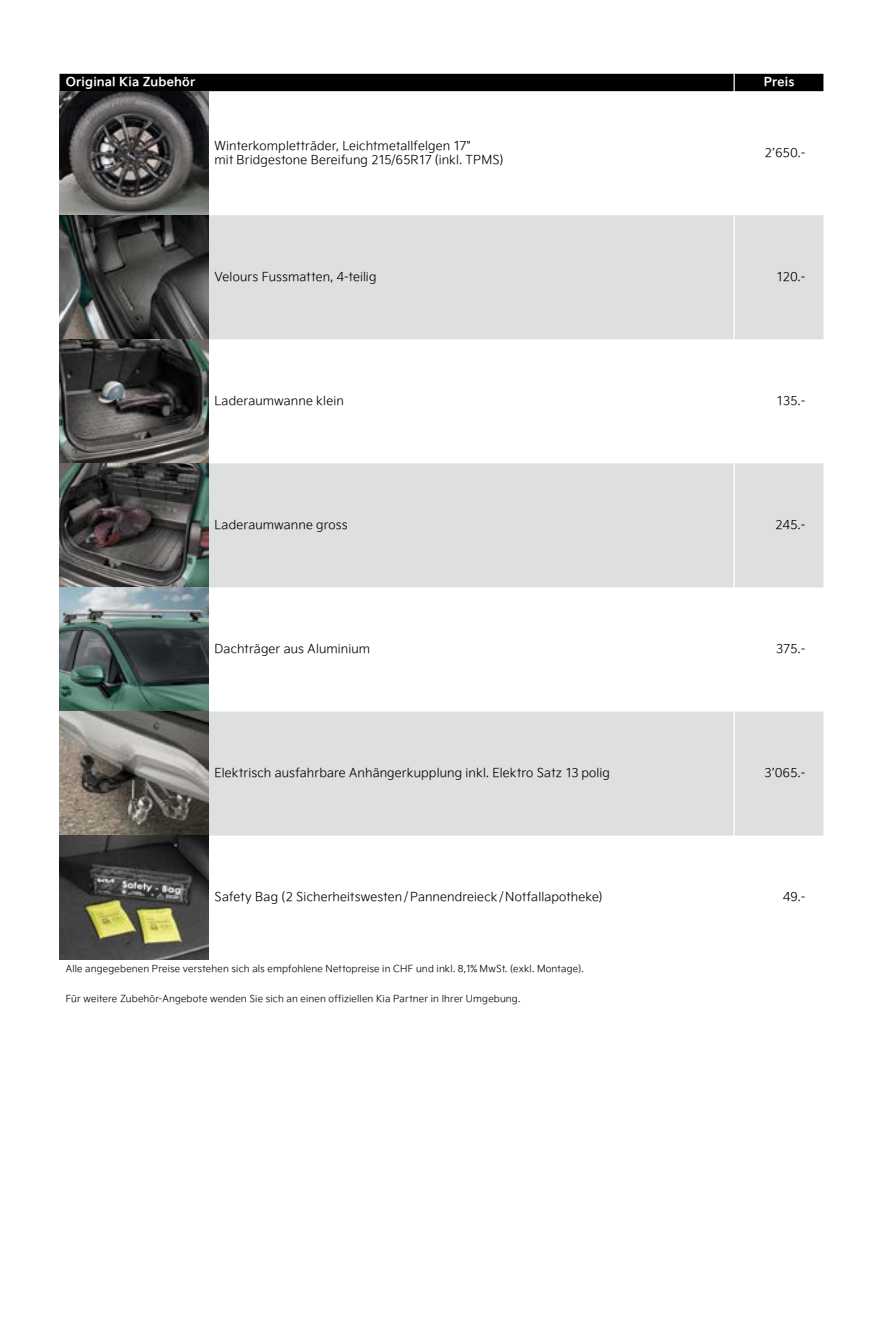
<style>
.page{position:relative;width:883px;height:1340px;background:#fff}
.page>*{position:absolute;margin:0;border:0;box-sizing:border-box;transform-origin:0 0}
.t1{font:12.25px/14px "Kia Signature Fix OTF Light";letter-spacing:.015em;color:#000}
.t2{font:12.25px "Kia Signature Fix OTF Bold";letter-spacing:.02em;color:#fff}
.t3{font:9.62px "Kia Signature Fix OTF Light";letter-spacing:.02em;color:#000}
</style>
<div class="page">
<svg style="left:208px;top:215px;width:615px;height:620px;fill:#dedfdf"></svg>
<div style="left:60px;top:74px;width:763px;height:17px;background:#000"></div>
<hr style="left:734px;top:215px;width:1px;height:124px;background:#fff">
<hr style="left:734px;top:339px;width:1px;height:124px;background:#fff">
<hr style="left:734px;top:463px;width:1px;height:124px;background:#fff">
<hr style="left:734px;top:587px;width:1px;height:124px;background:#fff">
<hr style="left:734px;top:711px;width:1px;height:124px;background:#fff">
<img style="left:60px;top:91px;width:148px;height:868px">
<p class="t2" style="left:66px;top:73px;width:131px">Original Kia Zubehör</p>
<p class="t2" style="left:764px;top:73px;width:32px">Preis</p>
<p class="t1" style="left:215px;top:138px;width:291px">Winterkompletträder, Leichtmetallfelgen 17"<br>mit Bridgestone Bereifung 215/65R17 (inkl. TPMS)</p>
<p class="t1" style="left:765px;top:145px;width:42px">2’650.-</p>
<p class="t1" style="left:215px;top:269px;width:163px">Velours Fussmatten, 4-teilig</p>
<p class="t1" style="left:777px;top:269px;width:30px">120.-</p>
<p class="t1" style="left:215px;top:393px;width:131px">Laderaumwanne klein</p>
<p class="t1" style="left:776px;top:393px;width:30px">135.-</p>
<p class="t1" style="left:215px;top:517px;width:135px">Laderaumwanne gross</p>
<p class="t1" style="left:776px;top:517px;width:31px">245.-</p>
<p class="t1" style="left:215px;top:641px;width:157px">Dachträger aus Aluminium</p>
<p class="t1" style="left:776px;top:641px;width:31px">375.-</p>
<p class="t1" style="left:215px;top:765px;width:397px">Elektrisch ausfahrbare Anhängerkupplung inkl. Elektro Satz 13 polig</p>
<p class="t1" style="left:764px;top:765px;width:43px">3’065.-</p>
<p class="t1" style="left:215px;top:889px;width:390px">Safety Bag (2 Sicherheitswesten/Pannendreieck/Notfallapotheke)</p>
<p class="t1" style="left:783px;top:889px;width:24px">49.-</p>
<p class="t3" style="left:66px;top:961px;width:519px">Alle angegebenen Preise verstehen sich als empfohlene Nettopreise in CHF und inkl. 8,1% MwSt. (exkl. Montage).</p>
<p class="t3" style="left:66px;top:991px;width:456px">Für weitere Zubehör-Angebote wenden Sie sich an einen offiziellen Kia Partner in Ihrer Umgebung.</p>
</div>
